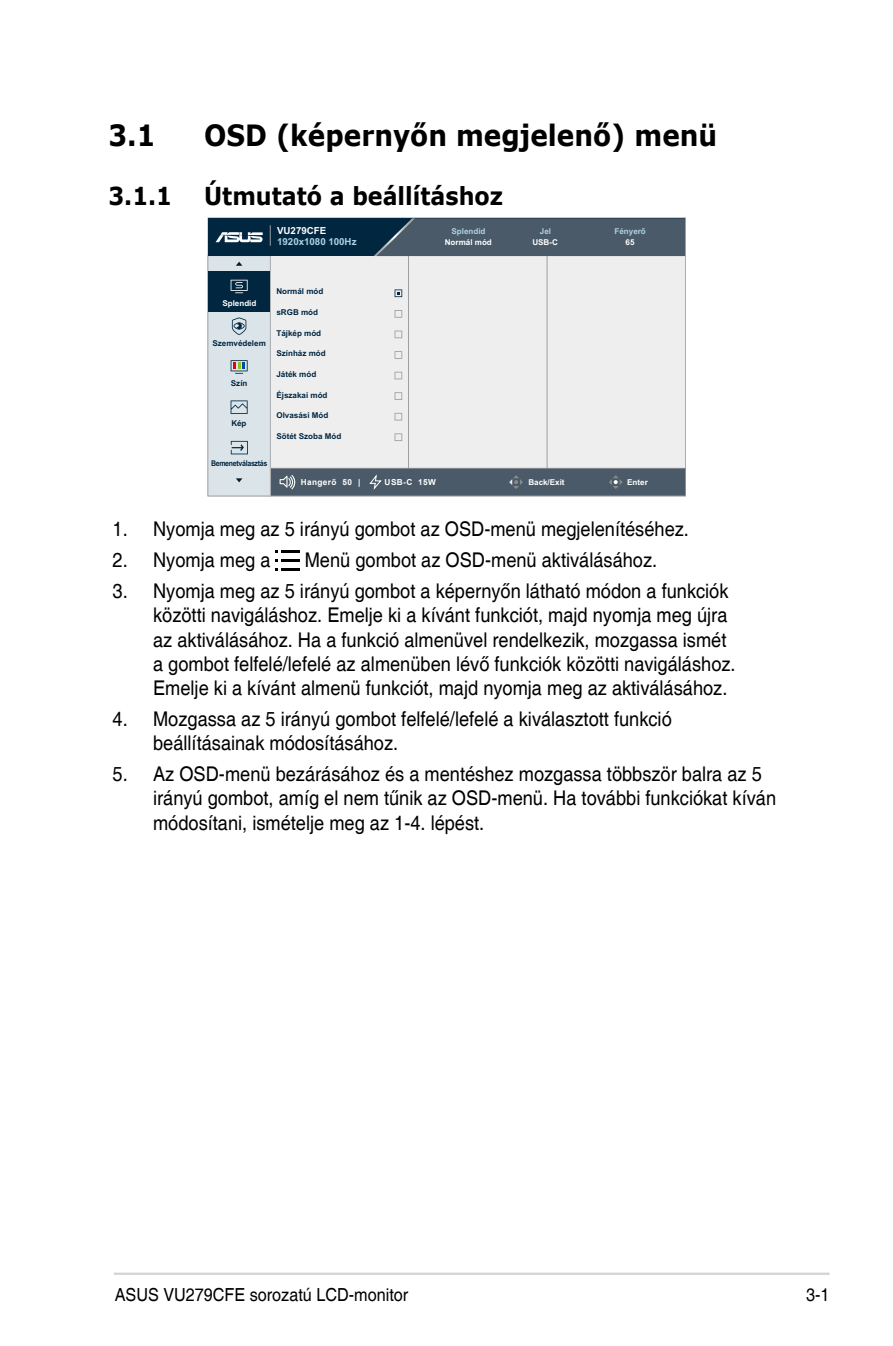
<style>
.page{position:relative;width:893px;height:1346px;background:#fff}
.page>*{position:absolute;margin:0;border:0;box-sizing:border-box;transform-origin:0 0}
.Heading_1{font:700 29.25px "Verdana";color:#000;scale:.9 1}
.Heading_2{font:700 24.75px "Verdana";color:#000;scale:.9 1}
.t1{font:20.25px/24.3px "Helvetica";color:#000;scale:.9 1}
.t2{font:18px "Helvetica";color:#000;scale:.9 1}
.t3{font:700 9.67px "Arial";color:#afd2e5}
.t4{font:700 9.67px "Arial";color:#fff}
.t5{font:700 8.33px "Arial";letter-spacing:.05em;color:#fff}
.t6{font:700 8.1px "Arial";color:#002640}
.t7{font:700 8.1px/10.8px "Arial";color:#fff;text-align:center}
.t8{font:700 8.1px "Arial";color:#afd2e5}
.t9{font:700 7.88px "Arial";letter-spacing:-.04em;color:#002640;scale:.89 1}
.s1{color:#afd2e5}
</style>
<div class="page">
<hr style="left:114px;top:1272px;width:715px;height:3px;background:#d1d3d4">
<svg style="left:208px;top:218px;width:478px;height:278px;background:#bfc5ca"></svg>
<svg style="left:276px;top:550px;width:24px;height:2px"></svg>
<svg style="left:276px;top:559px;width:24px;height:2px"></svg>
<svg style="left:276px;top:568px;width:24px;height:2px"></svg>
<p class="Heading_1" style="left:108px;top:115px;width:54px">3.1</p>
<p class="Heading_1" style="left:204px;top:115px;width:572px">OSD (képernyőn megjelenő) menü</p>
<p class="Heading_2" style="left:108px;top:178px;width:72px">3.1.1</p>
<p class="Heading_2" style="left:204px;top:178px;width:334px">Útmutató a beállításhoz</p>
<p class="t4" style="left:277px;top:225px;width:51px">VU279CFE</p>
<p class="t3" style="left:277px;top:236px;width:81px">1920x1080 100Hz</p>
<p class="t7" style="left:222px;top:297px;width:36px">Splendid</p>
<p class="t6" style="left:213px;top:338px;width:55px">Szemvédelem</p>
<p class="t6" style="left:231px;top:378px;width:18px">Szín</p>
<p class="t6" style="left:231px;top:418px;width:17px">Kép</p>
<p class="t9" style="left:211px;top:459px;width:65px">Bemenetválasztás</p>
<p class="t6" style="left:276px;top:287px;width:49px">Normál mód</p>
<p class="t6" style="left:276px;top:307px;width:43px">sRGB mód</p>
<p class="t6" style="left:276px;top:328px;width:46px">Tájkép mód</p>
<p class="t6" style="left:276px;top:349px;width:51px">Színház mód</p>
<p class="t6" style="left:276px;top:369px;width:41px">Játék mód</p>
<p class="t6" style="left:276px;top:390px;width:53px">Éjszakai mód</p>
<p class="t6" style="left:276px;top:411px;width:53px">Olvasási Mód</p>
<p class="t6" style="left:276px;top:431px;width:66px">Sötét Szoba Mód</p>
<p class="t7" style="left:445px;top:226px;width:49px"><span class="s1">Splendid<br></span>Normál mód</p>
<p class="t8" style="left:540px;top:226px;width:13px">Jel</p>
<p class="t8" style="left:614px;top:226px;width:33px">Fényerő</p>
<p class="t7" style="left:532px;top:236px;width:27px">USB-C</p>
<p class="t7" style="left:625px;top:236px;width:10px">65</p>
<p class="t7" style="left:528px;top:476px;width:38px">Back/Exit</p>
<p class="t7" style="left:627px;top:476px;width:22px">Enter</p>
<p class="t5" style="left:301px;top:477px;width:61px">Hangerő 50 |</p>
<p class="t5" style="left:385px;top:477px;width:53px">USB-C 15W</p>
<p class="t1" style="left:113px;top:518px;width:642px">1. Nyomja meg az 5 irányú gombot az OSD-menü megjelenítéséhez.</p>
<p class="t1" style="left:113px;top:549px;width:177px">2. Nyomja meg a</p>
<p class="t1" style="left:305px;top:549px;width:393px">Menü gombot az OSD-menü aktiválásához.</p>
<p class="t1" style="left:153px;top:580px;width:649px;text-indent:-41px">3. Nyomja meg az 5 irányú gombot a képernyőn látható módon a funkciók közötti navigáláshoz. Emelje ki a kívánt funkciót, majd nyomja meg újra az aktiválásához. Ha a funkció almenüvel rendelkezik, mozgassa ismét a gombot felfelé/lefelé az almenüben lévő funkciók közötti navigáláshoz.<br>Emelje ki a kívánt almenü funkciót, majd nyomja meg az aktiválásához.</p>
<p class="t1" style="left:153px;top:707px;width:578px;text-indent:-41px">4. Mozgassa az 5 irányú gombot felfelé/lefelé a kiválasztott funkció beállításainak módosításához.</p>
<p class="t1" style="left:153px;top:762px;width:694px;text-indent:-41px">5. Az OSD-menü bezárásához és a mentéshez mozgassa többször balra az 5 irányú gombot, amíg el nem tűnik az OSD-menü. Ha további funkciókat kíván módosítani, ismételje meg az 1-4. lépést.</p>
<p class="t2" style="left:115px;top:1284px;width:328px">ASUS VU279CFE sorozatú LCD-monitor</p>
<p class="t2" style="left:806px;top:1284px;width:28px">3-1</p>
</div>
